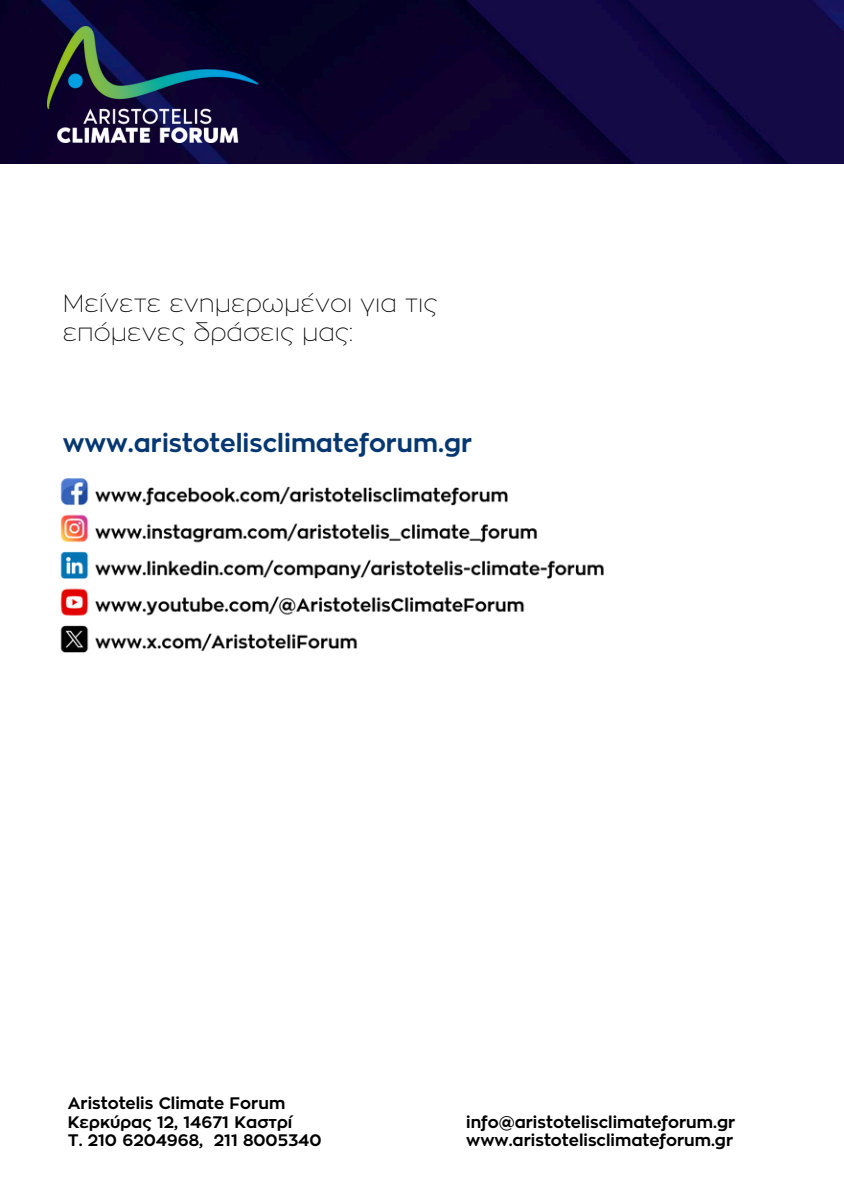
<style>
.page{position:relative;width:844px;height:1191px;background:#fff}
.page>*{position:absolute;margin:0;border:0;box-sizing:border-box;transform-origin:0 0}
.t1{font:700 25.38px "Zona Pro";color:#053771}
.t2{font:100 24.85px/28.9px "Zona Pro";color:#000}
.t3{font:700 16.62px "Zona Pro";color:#000}
</style>
<div class="page">
<img style="left:60px;top:478px;width:544px;height:175px">
<img style="left:0;top:0;width:843px;height:164px">
<img style="left:47px;top:27px;width:211px;height:115px">
<p class="t2" style="left:63px;top:290px;width:376px">Μείνετε ενημερωμένοι για τις επόμενες δράσεις μας:</p>
<p class="t1" style="left:63px;top:431px;width:411px">www.aristotelisclimateforum.gr</p>
<h1 class="t3" style="left:68px;top:1095px;width:219px">Aristotelis Climate Forum</h1>
<p class="t3" style="left:68px;top:1114px;width:226px">Κερκύρας 12, 14671 Καστρί</p>
<p class="t3" style="left:68px;top:1132px;width:255px">Τ. 210 6204968, 211 8005340</p>
<p class="t3" style="left:466px;top:1114px;width:270px">info@aristotelisclimateforum.gr</p>
<p class="t3" style="left:466px;top:1132px;width:268px">www.aristotelisclimateforum.gr</p>
</div>
